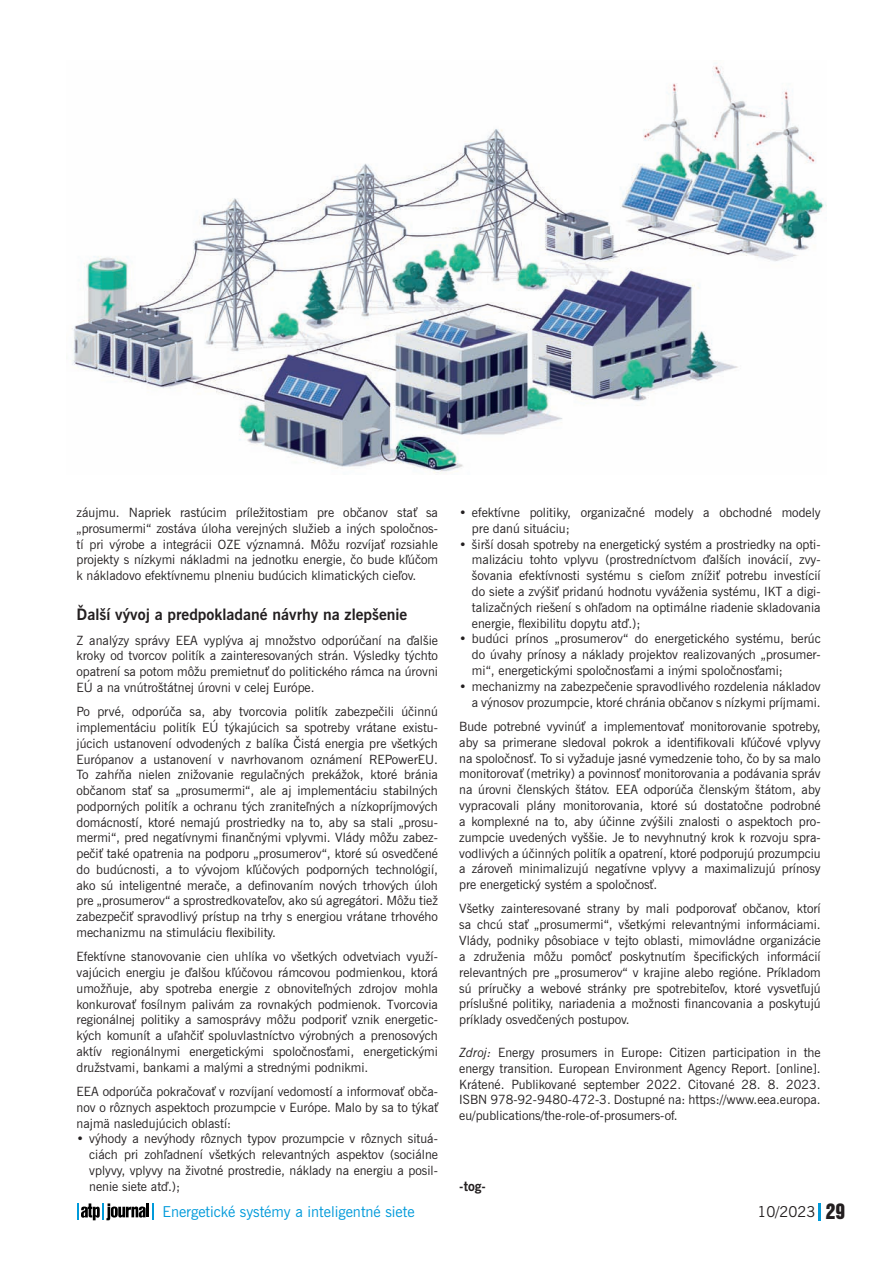
<style>
.page{position:relative;width:893px;height:1263px;background:#fff}
.page>*{position:absolute;margin:0;border:0;box-sizing:border-box;transform-origin:0 0}
.t1{font:700 15.75px "News Gothic AT";color:#231f20}
.t2{font:15px "News Gothic AT";color:#009ada}
.t3{font:15px "News Gothic AT";color:#231f20}
.t4{font:700 13.5px "News Gothic AT";color:#231f20}
.t5{font:12.75px/15.8px "News Gothic AT";color:#231f20;text-align:justify}
.s1{font-style:italic}
.s2{font-family:"Swiss 921 AT Regular A";font-size:19.5px}
</style>
<div class="page">
<svg style="left:819px;top:1203px;width:2px;height:17px"></svg>
<svg style="left:152px;top:1203px;width:2px;height:17px"></svg>
<svg style="left:77px;top:1203px;width:69px;height:17px"></svg>
<hr style="left:146px;top:1203px;width:3px;height:14px;background:#000">
<img style="left:72px;top:63px;width:754px;height:410px">
<p class="t5" style="left:77px;top:504px;width:363px">záujmu. Napriek rastúcim príležitostiam pre občanov stať sa „prosumermi“ zostáva úloha verejných služieb a iných spoločnos&shy;tí pri výrobe a integrá cii OZE významná. Môžu rozvíjať rozsiahle projekty s nízkymi nákladmi na jednotku energie, čo bude kľúčom k nákladovo efektívnemu plneniu budúcich klimatických cieľov.</p>
<p class="t1" style="left:77px;top:605px;width:332px">Ďalší vývoj a predpokladané návrhy na zlepšenie</p>
<p class="t5" style="left:77px;top:632px;width:363px">Z analýzy správy EEA vyplýva aj množstvo odporúčaní na ďalšie kroky od tvorcov politík a zainteresovaných strán. Výsledky týchto opatrení sa potom môžu premietnuť do politického rámca na úrovni EÚ a na vnútroštátnej úrovni v celej Európe.</p>
<p class="t5" style="left:77px;top:704px;width:363px">Po prvé, odporúča sa, aby tvorcovia politík zabezpečili účinnú implementáciu politík EÚ týkajúcich sa spotreby vrátane existu&shy;júcich ustanovení odvodených z balíka Čistá energia pre všetkých Európanov a ustanovení v navrhovanom oznámení REPowerEU.<br>To zahŕňa nielen znižovanie regulačných prekážok, ktoré bránia občanom stať sa „prosumermi“, ale aj implementáciu stabilných podporných politík a ochranu tých zraniteľných a nízkopríjmových domácností, ktoré nemajú prostriedky na to, aby sa stali „prosu&shy;mermi“, pred negatívnymi finančnými vplyvmi. Vlády môžu zabez&shy;pečiť také opatrenia na podporu „prosumerov“, ktoré sú osvedčené do budúcnosti, a to vývojom kľúčových podporných technológií, ako sú inteligentné merače, a definovaním nových trhových úloh pre „prosumerov“ a sprostredkovateľov, ako sú agregátori. Môžu tiež zabezpečiť spravodlivý prístup na trhy s energiou vrátane trhového mechanizmu na stimuláciu flexibility.</p>
<p class="t5" style="left:77px;top:949px;width:363px">Efektívne stanovovanie cien uhlíka vo všetkých odvetviach využí&shy;vajúcich energiu je ďalšou kľúčovou rámcovou podmienkou, ktorá umožňuje, aby spotreba energie z obnoviteľných zdrojov mohla konkurovať fosílnym palivám za rovnakých podmienok. Tvorcovia regio nálnej politiky a samosprávy môžu podporiť vznik energetic&shy;kých komunít a uľahčiť spoluvlastníctvo výrobných a prenosových aktív regionálnymi energetickými spoločnosťami, energetickými družstvami, bankami a malými a strednými podnikmi.</p>
<p class="t5" style="left:77px;top:1083px;width:363px">EEA odporúča pokračovať v rozvíjaní vedomostí a informovať obča&shy;nov o rôznych aspektoch prozumpcie v Európe. Malo by sa to týkať najmä nasledujúcich oblastí:</p>
<p class="t5" style="left:89px;top:1131px;width:350px;text-indent:-13px">• výhody a nevýhody rôznych typov prozumpcie v rôznych situá&shy;ciách pri zohľadnení všetkých relevantných aspektov (sociálne vplyvy, vplyvy na životné prostredie, náklady na energiu a posil&shy;nenie siete atď.);</p>
<p class="t5" style="left:472px;top:504px;width:350px;text-indent:-13px">• efektívne politiky, organizačné modely a obchodné modely pre danú situáciu;</p>
<p class="t5" style="left:472px;top:536px;width:350px;text-indent:-13px">• širší dosah spotreby na energetický systém a prostriedky na opti&shy;malizáciu tohto vplyvu (prostredníctvom ďalších inovácií, zvy&shy;šovania efektívnosti systému s cieľom znížiť potrebu investícií do siete a zvýšiť pridanú hodnotu vyváženia systému, IKT a digi&shy;talizačných riešení s ohľadom na optimálne riadenie skladovania energie, flexibilitu dopytu atď.);</p>
<p class="t5" style="left:472px;top:631px;width:350px;text-indent:-13px">• budúci prínos „prosumerov“ do energetického systému, berúc do úvahy prínosy a náklady projektov realizovaných „prosumer&shy;mi“, energetickými spoločnosťami a inými spoločnosťami;</p>
<p class="t5" style="left:459px;top:678px;width:363px;text-align:right">• mechanizmy na zabezpečenie spravodlivého rozdelenia nákladov a výnosov prozumpcie, ktoré chránia občanov s nízkymi príjmami.</p>
<p class="t5" style="left:459px;top:718px;width:363px">Bude potrebné vyvinúť a implementovať monitorovanie spotreby, aby sa primerane sledoval pokrok a identifikovali kľúčové vplyvy na spoločnosť. To si vyžaduje jasné vymedzenie toho, čo by sa malo monitorovať (metriky) a povinnosť monitorovania a podávania správ na úrovni členských štátov. EEA odporúča členským štátom, aby vypracovali plány monitorovania, ktoré sú dostatočne podrobné a komplexné na to, aby účinne zvýšili znalosti o aspektoch pro&shy;zumpcie uvedených vyššie. Je to nevyhnutný krok k rozvoju spra&shy;vodlivých a účinných politík a opatrení, ktoré podporujú prozumpciu a zároveň minimalizujú negatívne vplyvy a maximalizujú prínosy pre energetický systém a spoločnosť.</p>
<p class="t5" style="left:459px;top:901px;width:363px">Všetky zainteresované strany by mali podporovať občanov, ktorí sa chcú stať „prosumermi“, všetkými relevantnými informáciami.<br>Vlády, podniky pôsobiace v tejto oblasti, mimovládne organizácie a združenia môžu pomôcť poskytnutím špecifických informácií relevantných pre „prosumerov“ v krajine alebo regióne. Príkladom sú príručky a webové stránky pre spotrebiteľov, ktoré vysvetľujú príslušné politiky, nariadenia a možnosti financovania a poskytujú príklady osvedčených postupov.</p>
<p class="t5" style="left:459px;top:1044px;width:363px"><span class="s1">Zdroj:</span> Energy prosumers in Europe: Citizen participation in the energy transition. European Environment Agency Report. [online].<br>Krátené. Publikované september 2022. Citované 28. 8. 2023.<br>ISBN 978-92-9480-472-3. Dostupné na: https://www.eea.europa. eu/publications/the-role-of-prosumers-of.</p>
<p class="t4" style="left:459px;top:1177px;width:28px">-tog-</p>
<p class="t2" style="left:162px;top:1202px;width:254px">Energetické systémy a inteligentné siete</p>
<p class="t3" style="left:757px;top:1202px;width:89px">10/2023 <span class="s2">29</span></p>
</div>
